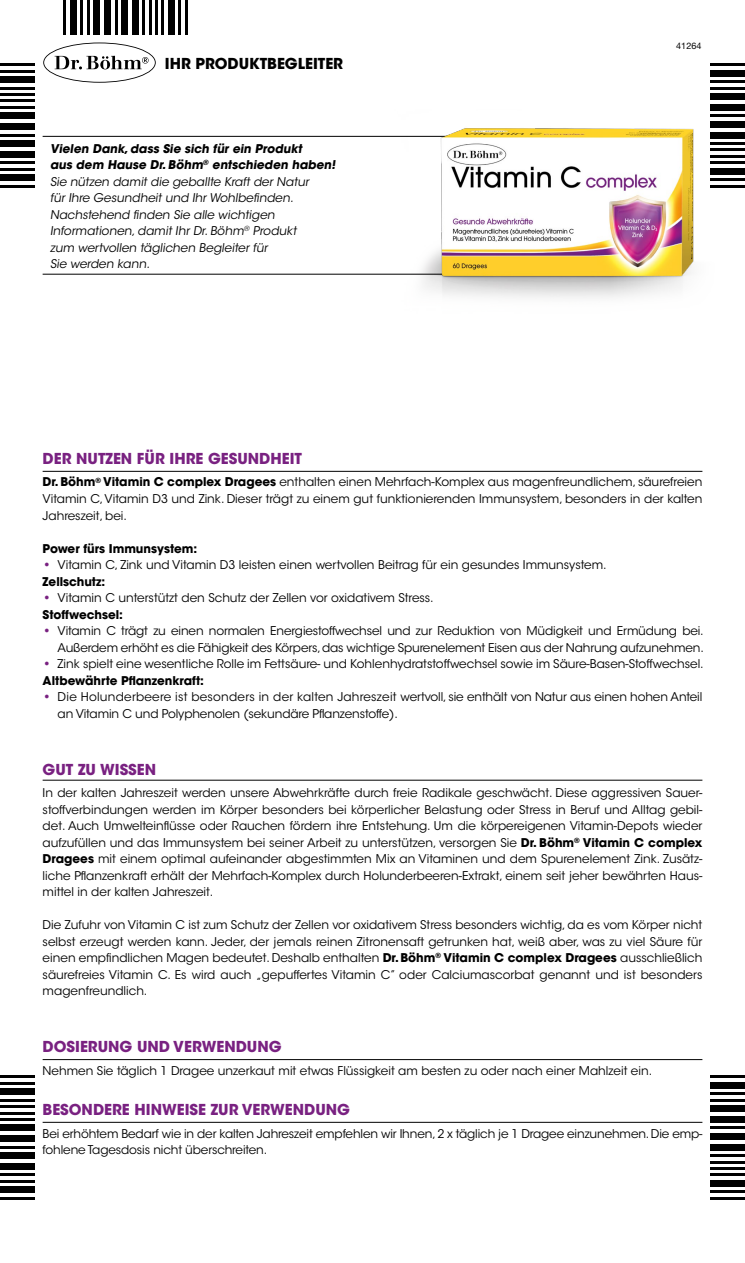
<style>
.page{position:relative;width:745px;height:1263px;background:#fff}
.page>*{position:absolute;margin:0;border:0;box-sizing:border-box;transform-origin:0 0}
.t1{font:700 15px "ITC Avant Garde Std";color:#792181}
.t2{font:700 15px "ITC Avant Garde Std";color:#000}
.t3{font:12px/16.5px "ITC Avant Garde Std";letter-spacing:-.01em;color:#000}
.t4{font:700 12px "ITC Avant Garde Std";color:#000}
.t5{font:9px "Helvetica Neue LT Std";color:#000}
.s1{font-weight:700}
.s2{font-weight:700;color:#792181}
</style>
<div class="page">
<svg style="left:43px;top:43px;width:113px;height:40px"></svg>
<hr style="left:43px;top:136px;width:429px;height:1px;background:#000">
<hr style="left:43px;top:274px;width:489px;height:1px;background:#000">
<hr style="left:43px;top:471px;width:659px;height:1px;background:#000">
<hr style="left:43px;top:780px;width:659px;height:1px;background:#000">
<hr style="left:43px;top:1059px;width:659px;height:1px;background:#000">
<hr style="left:43px;top:1122px;width:659px;height:1px;background:#000">
<img style="left:372px;top:114px;width:361px;height:184px">
<hr style="left:162px;top:0;width:2px;height:34px;background:#000">
<hr style="left:142px;top:0;width:3px;height:34px;background:#000">
<hr style="left:64px;top:0;width:2px;height:34px;background:#000">
<hr style="left:155px;top:0;width:2px;height:34px;background:#000">
<hr style="left:87px;top:0;width:2px;height:34px;background:#000">
<hr style="left:149px;top:0;width:2px;height:34px;background:#000">
<hr style="left:81px;top:0;width:2px;height:34px;background:#000">
<hr style="left:115px;top:0;width:2px;height:34px;background:#000">
<hr style="left:179px;top:0;width:2px;height:34px;background:#000">
<hr style="left:185px;top:0;width:2px;height:34px;background:#000">
<div style="left:132px;top:0;width:6px;height:34px;background:#000"></div>
<div style="left:70px;top:0;width:7px;height:34px;background:#000"></div>
<div style="left:121px;top:0;width:7px;height:34px;background:#000"></div>
<div style="left:104px;top:0;width:7px;height:34px;background:#000"></div>
<div style="left:94px;top:0;width:6px;height:34px;background:#000"></div>
<div style="left:168px;top:0;width:6px;height:34px;background:#000"></div>
<hr style="left:710px;top:162px;width:34px;height:2px;background:#000">
<hr style="left:710px;top:142px;width:34px;height:3px;background:#000">
<hr style="left:710px;top:64px;width:34px;height:2px;background:#000">
<hr style="left:710px;top:155px;width:34px;height:2px;background:#000">
<hr style="left:710px;top:87px;width:34px;height:2px;background:#000">
<hr style="left:710px;top:149px;width:34px;height:2px;background:#000">
<hr style="left:710px;top:81px;width:34px;height:2px;background:#000">
<hr style="left:710px;top:115px;width:34px;height:2px;background:#000">
<hr style="left:710px;top:179px;width:34px;height:2px;background:#000">
<hr style="left:710px;top:185px;width:34px;height:2px;background:#000">
<div style="left:710px;top:132px;width:34px;height:6px;background:#000"></div>
<div style="left:710px;top:70px;width:34px;height:7px;background:#000"></div>
<div style="left:710px;top:121px;width:34px;height:7px;background:#000"></div>
<div style="left:710px;top:104px;width:34px;height:7px;background:#000"></div>
<div style="left:710px;top:94px;width:34px;height:6px;background:#000"></div>
<div style="left:710px;top:168px;width:34px;height:6px;background:#000"></div>
<hr style="left:710px;top:1174px;width:34px;height:2px;background:#000">
<hr style="left:710px;top:1154px;width:34px;height:3px;background:#000">
<hr style="left:710px;top:1076px;width:34px;height:2px;background:#000">
<hr style="left:710px;top:1167px;width:34px;height:2px;background:#000">
<hr style="left:710px;top:1099px;width:34px;height:2px;background:#000">
<hr style="left:710px;top:1161px;width:34px;height:2px;background:#000">
<hr style="left:710px;top:1093px;width:34px;height:2px;background:#000">
<hr style="left:710px;top:1127px;width:34px;height:2px;background:#000">
<hr style="left:710px;top:1191px;width:34px;height:2px;background:#000">
<hr style="left:710px;top:1197px;width:34px;height:2px;background:#000">
<div style="left:710px;top:1144px;width:34px;height:6px;background:#000"></div>
<div style="left:710px;top:1082px;width:34px;height:7px;background:#000"></div>
<div style="left:710px;top:1133px;width:34px;height:7px;background:#000"></div>
<div style="left:710px;top:1116px;width:34px;height:7px;background:#000"></div>
<div style="left:710px;top:1106px;width:34px;height:6px;background:#000"></div>
<div style="left:710px;top:1180px;width:34px;height:6px;background:#000"></div>
<hr style="left:0;top:87px;width:34px;height:2px;background:#000">
<hr style="left:0;top:106px;width:34px;height:2px;background:#000">
<hr style="left:0;top:185px;width:34px;height:2px;background:#000">
<hr style="left:0;top:94px;width:34px;height:2px;background:#000">
<hr style="left:0;top:162px;width:34px;height:2px;background:#000">
<hr style="left:0;top:100px;width:34px;height:2px;background:#000">
<hr style="left:0;top:168px;width:34px;height:2px;background:#000">
<hr style="left:0;top:134px;width:34px;height:2px;background:#000">
<hr style="left:0;top:70px;width:34px;height:2px;background:#000">
<hr style="left:0;top:64px;width:34px;height:2px;background:#000">
<div style="left:0;top:113px;width:34px;height:6px;background:#000"></div>
<div style="left:0;top:174px;width:34px;height:7px;background:#000"></div>
<div style="left:0;top:123px;width:34px;height:7px;background:#000"></div>
<div style="left:0;top:140px;width:34px;height:7px;background:#000"></div>
<div style="left:0;top:151px;width:34px;height:6px;background:#000"></div>
<div style="left:0;top:77px;width:34px;height:6px;background:#000"></div>
<hr style="left:0;top:1099px;width:34px;height:2px;background:#000">
<hr style="left:0;top:1118px;width:34px;height:2px;background:#000">
<hr style="left:0;top:1197px;width:34px;height:2px;background:#000">
<hr style="left:0;top:1106px;width:34px;height:2px;background:#000">
<hr style="left:0;top:1174px;width:34px;height:2px;background:#000">
<hr style="left:0;top:1112px;width:34px;height:2px;background:#000">
<hr style="left:0;top:1180px;width:34px;height:2px;background:#000">
<hr style="left:0;top:1146px;width:34px;height:2px;background:#000">
<hr style="left:0;top:1082px;width:34px;height:2px;background:#000">
<hr style="left:0;top:1076px;width:34px;height:2px;background:#000">
<div style="left:0;top:1125px;width:34px;height:6px;background:#000"></div>
<div style="left:0;top:1186px;width:34px;height:7px;background:#000"></div>
<div style="left:0;top:1135px;width:34px;height:7px;background:#000"></div>
<div style="left:0;top:1152px;width:34px;height:7px;background:#000"></div>
<div style="left:0;top:1163px;width:34px;height:6px;background:#000"></div>
<div style="left:0;top:1089px;width:34px;height:6px;background:#000"></div>
<p class="t2" style="left:165px;top:54px;width:180px">IHR PRODUKTBEGLEITER</p>
<p class="t3" style="left:50px;top:140px;width:289px"><span class="s1">Vielen Dank,dass Sie sich für ein Produkt<br>aus dem Hause Dr.Böhm</span><sup>®</sup> <span class="s1">entschieden haben!<br></span>Sie nützen damit die geballte Kraft der Natur<br>für Ihre Gesundheit und Ihr Wohlbefinden.<br>Nachstehend finden Sie alle wichtigen Informationen,damit Ihr Dr.Böhm<sup>®</sup> Produkt<br>zum wertvollen täglichen Begleiter für<br>Sie werden kann.</p>
<p class="t5" style="left:675px;top:40px;width:27px">41264</p>
<p class="t1" style="left:43px;top:449px;width:261px">DER NUTZEN FÜR IHRE GESUNDHEIT</p>
<p class="t3" style="left:43px;top:474px;width:661px;text-align:justify"><span class="s1">Dr. Böhm</span><sup>®</sup> <span class="s1">Vitamin C complex Dragees</span> enthalten einen Mehrfach-Komplex aus magenfreundlichem, säurefreien Vitamin C, Vitamin D3 und Zink. Dieser trägt zu einem gut funktionierenden Immunsystem, besonders in der kalten Jahreszeit, bei.</p>
<p class="t4" style="left:43px;top:540px;width:156px">Power fürs Immunsystem:</p>
<p class="t3" style="left:43px;top:557px;width:565px"><span class="s2">•</span> Vitamin C, Zink und Vitamin D3 leisten einen wertvollen Beitrag für ein gesundes Immunsystem.<br><span class="s1">Zellschutz:</span></p>
<p class="t3" style="left:43px;top:590px;width:392px"><span class="s2">•</span> Vitamin C unterstützt den Schutz der Zellen vor oxidativem Stress.<br><span class="s1">Stoffwechsel:</span></p>
<p class="t3" style="left:43px;top:623px;width:662px;text-align:right"><span class="s2">•</span> Vitamin C trägt zu einen normalen Energiestoffwechsel und zur Reduktion von Müdigkeit und Ermüdung bei.<br>Außerdem erhöht es die Fähigkeit des Körpers, das wichtige Spurenelement Eisen aus der Nahrung aufzunehmen.</p>
<p class="t3" style="left:43px;top:656px;width:662px"><span class="s2">•</span> Zink spielt eine wesentliche Rolle im Fettsäure- und Kohlenhydratstoffwechsel sowie im Säure-Basen-Stoffwechsel.<br><span class="s1">Altbewährte Pflanzenkraft:</span></p>
<p class="t3" style="left:58px;top:689px;width:645px;text-indent:-15px"><span class="s2">•</span> Die Holunderbeere ist besonders in der kalten Jahreszeit wertvoll, sie enthält von Natur aus einen hohen Anteil an Vitamin C und Polyphenolen (sekundäre Pflanzenstoffe).</p>
<p class="t1" style="left:43px;top:759px;width:115px">GUT ZU WISSEN</p>
<p class="t3" style="left:43px;top:785px;width:661px;text-align:justify">In der kalten Jahreszeit werden unsere Abwehrkräfte durch freie Radikale geschwächt. Diese aggressiven Sauer&shy;stoffverbindungen werden im Körper besonders bei körperlicher Belastung oder Stress in Beruf und Alltag gebil&shy;det. Auch Umwelteinflüsse oder Rauchen fördern ihre Entstehung. Um die körpereigenen Vitamin-Depots wieder aufzufüllen und das Immunsystem bei seiner Arbeit zu unterstützen, versorgen Sie <span class="s1">Dr. Böhm</span><sup>®</sup> <span class="s1">Vitamin C complex Dragees</span> mit einem optimal aufeinander abgestimmten Mix an Vitaminen und dem Spurenelement Zink. Zusätz&shy;liche Pflanzenkraft erhält der Mehrfach-Komplex durch Holunderbeeren-Extrakt, einem seit jeher bewährten Haus&shy;mittel in der kalten Jahreszeit.</p>
<p class="t3" style="left:43px;top:917px;width:661px;text-align:justify">Die Zufuhr von Vitamin C ist zum Schutz der Zellen vor oxidativem Stress besonders wichtig, da es vom Körper nicht selbst erzeugt werden kann. Jeder, der jemals reinen Zitronensaft getrunken hat, weiß aber, was zu viel Säure für einen empfindlichen Magen bedeutet. Deshalb enthalten <span class="s1">Dr. Böhm</span><sup>®</sup> <span class="s1">Vitamin C complex Dragees</span> ausschließlich säurefreies Vitamin C. Es wird auch „gepuffertes Vitamin C” oder Calciumascorbat genannt und ist besonders magenfreundlich.</p>
<p class="t1" style="left:43px;top:1037px;width:240px">DOSIERUNG UND VERWENDUNG</p>
<p class="t3" style="left:43px;top:1062px;width:610px">Nehmen Sie täglich 1 Dragee unzerkaut mit etwas Flüssigkeit am besten zu oder nach einer Mahlzeit ein.</p>
<p class="t1" style="left:43px;top:1100px;width:309px">BESONDERE HINWEISE ZUR VERWENDUNG</p>
<p class="t3" style="left:43px;top:1125px;width:661px">Bei erhöhtem Bedarf wie in der kalten Jahreszeit empfehlen wir Ihnen, 2 x täglich je 1 Dragee einzunehmen. Die emp&shy;fohlene Tagesdosis nicht überschreiten.</p>
</div>
